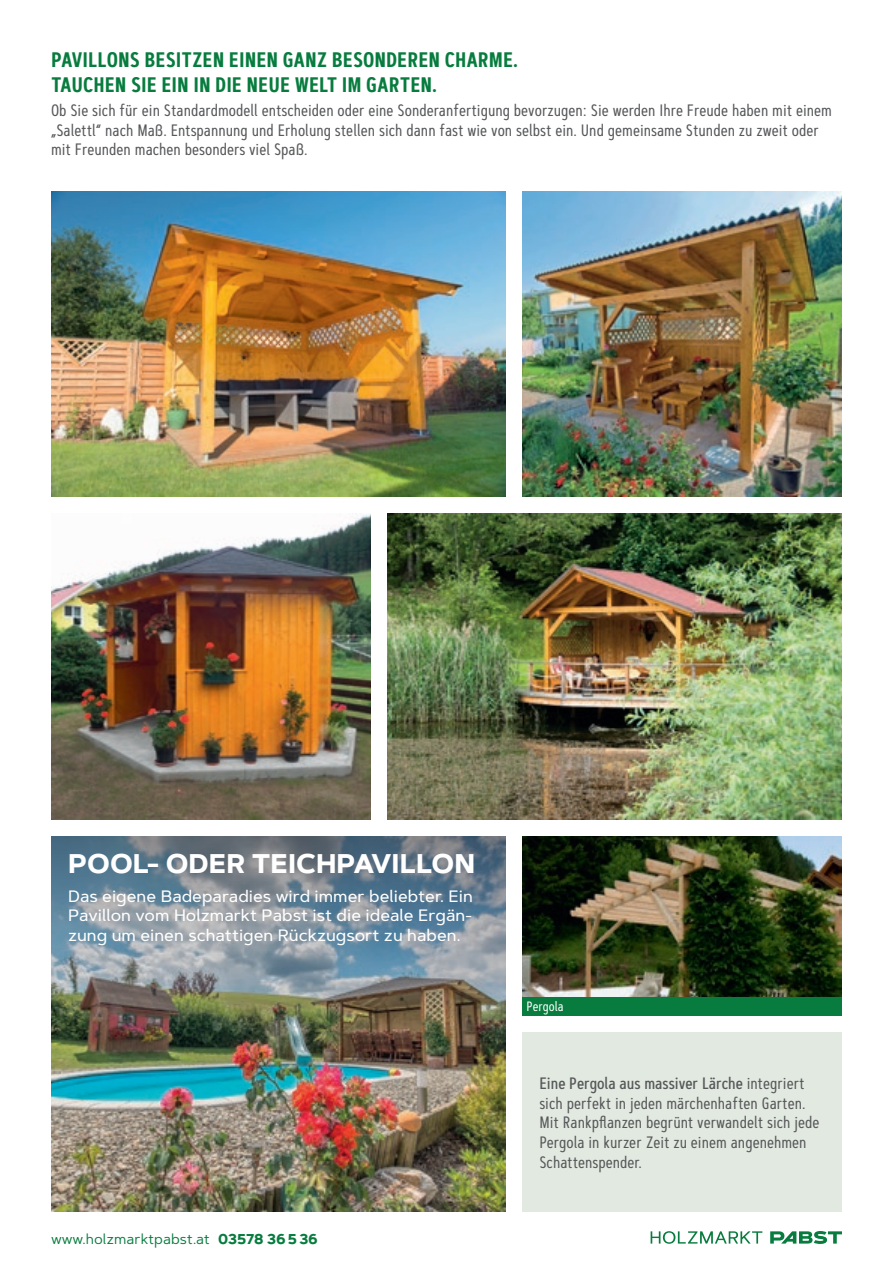
<style>
.page{position:relative;width:893px;height:1263px;background:#fff}
.page>*{position:absolute;margin:0;border:0;box-sizing:border-box;transform-origin:0 0}
.t1{font:700 27px "Artegra Sans";color:#fff}
.t2{font:600 21px/25.2px "Artegra Sans Cn";color:#077c3e}
.t3{font:16.5px/19.8px "Artegra Sans Cn";color:#57585a}
.t4{font:500 16.5px/19.8px "Artegra Sans";color:#fff;text-align:justify}
.t5{font:14.25px "Artegra Sans";color:#077c3e}
.t6{font:13.5px "Artegra Sans Cn";color:#fff}
.s1{font-weight:700}
.s2{font-weight:500}
</style>
<div class="page">
<img style="left:51px;top:1024px;width:454px;height:188px">
<img style="left:51px;top:836px;width:454px;height:188px">
<img style="left:388px;top:514px;width:454px;height:305px">
<img style="left:51px;top:191px;width:454px;height:306px">
<img style="left:51px;top:514px;width:320px;height:305px">
<img style="left:522px;top:191px;width:320px;height:306px">
<img style="left:522px;top:836px;width:320px;height:161px">
<div style="left:522px;top:997px;width:320px;height:19px;background:#077c3e"></div>
<div style="left:522px;top:1033px;width:320px;height:179px;background:#e2e9e0"></div>
<svg style="left:651px;top:1231px;width:111px;height:13px"></svg>
<svg style="left:770px;top:1231px;width:72px;height:13px"></svg>
<p class="t2" style="left:51px;top:47px;width:469px">PAVILLONS BESITZEN EINEN GANZ BESONDEREN CHARME.<br>TAUCHEN SIE EIN IN DIE NEUE WELT IM GARTEN.</p>
<p class="t3" style="left:51px;top:100px;width:783px">Ob Sie sich für ein Standardmodell entscheiden oder eine Sonderanfertigung bevorzugen: Sie werden Ihre Freude haben mit einem „Salettl“ nach Maß. Entspannung und Erholung stellen sich dann fast wie von selbst ein. Und gemeinsame Stunden zu zweit oder mit Freunden machen besonders viel Spaß.</p>
<h1 class="t1" style="left:68px;top:847px;width:409px">POOL- ODER TEICHPAVILLON</h1>
<p class="t4" style="left:68px;top:886px;width:406px">Das eigene Badeparadies wird immer beliebter. Ein Pavillon vom Holzmarkt Pabst ist die ideale Ergän&shy;zung um einen schattigen Rückzugsort zu haben.</p>
<p class="t5" style="left:51px;top:1230px;width:268px">www.holzmarktpabst.at <span class="s1">03578 36536</span></p>
<p class="t6" style="left:527px;top:998px;width:39px">Pergola</p>
<p class="t3" style="left:539px;top:1073px;width:282px"><span class="s2">Eine Pergola aus massiver Lärche</span> integriert sich perfekt in jeden märchenhaften Garten.<br>Mit Rankpflanzen begrünt verwandelt sich jede Pergola in kurzer Zeit zu einem angenehmen Schattenspender.</p>
</div>
